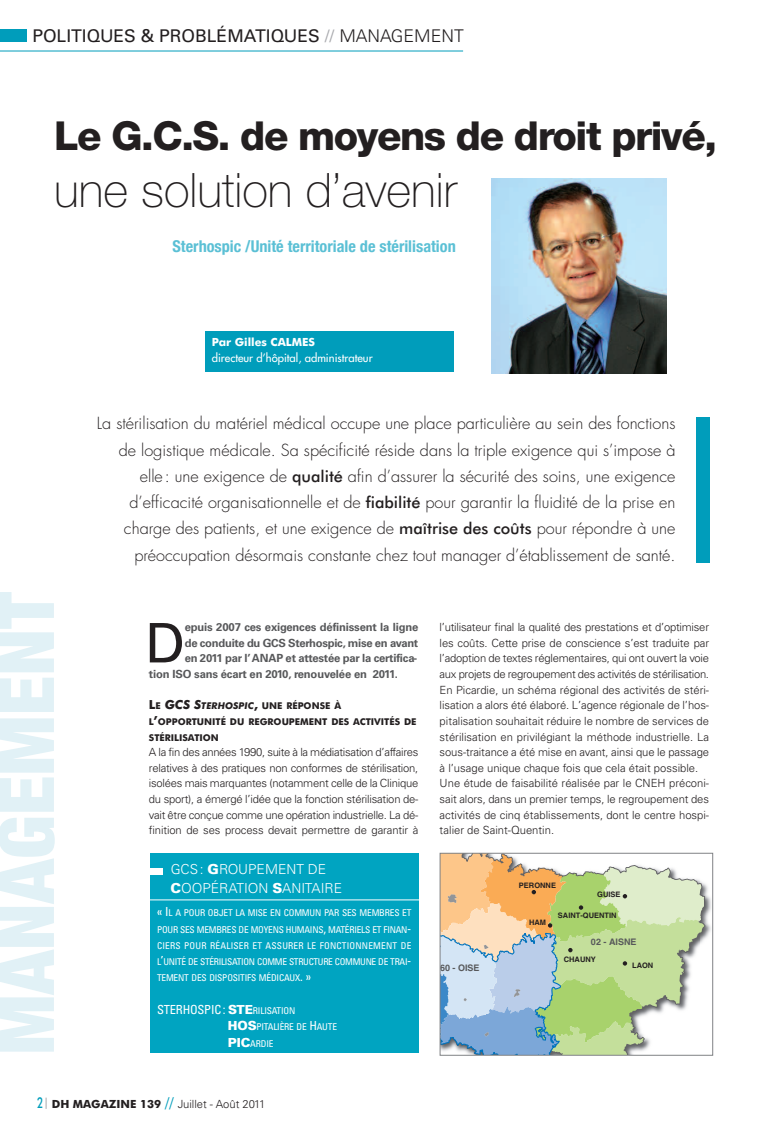
<style>
.page{position:relative;width:780px;height:1134px;background:#fff}
.page>*{position:absolute;margin:0;border:0;box-sizing:border-box;transform-origin:0 0}
.t1{font:54.62px "Univers";color:#231f20}
.t2{font:100 47.5px "Helvetica Neue LT";color:#231f20}
.t3{font:800 40px "Helvetica Neue LT";letter-spacing:-.035em;color:#231f20}
.t4{font:17.5px "Univers";color:#231f20}
.t5{font:300 16.25px/26.2px "Futura";color:#231f20;text-align:right}
.t6{font:700 condensed 16.25px "Helvetica Neue";color:#5bc0d5}
.t7{font:300 13.75px/18.8px "Univers";color:#fff}
.t8{font:condensed 12.5px "Univers";letter-spacing:-.015em;color:#fff}
.t9{font:300 11.25px/15.6px "Univers";letter-spacing:-.005em;color:#231f20;text-align:justify}
.t10{font:700 11.25px "Univers";letter-spacing:-.015em;color:#57585a}
.t11{font:11.25px "Futura";color:#fff}
.t12{font:700 11.25px "Futura BT";color:#fff}
.t13{font:condensed 9.38px/16.2px "Univers";letter-spacing:-.02em;color:#fff;text-align:justify}
.t14{font:700 9.38px/15.6px "Futura BT";color:#231f20}
.t15{font:700 9px "Helvetica LT Std";color:#57585a}
.t16{font:700 7.5px "Helvetica LT Std";color:#231f20}
.s1{color:#a8a9ad}
.s2{font-weight:300}
.s3{font-family:"Futura BT";font-weight:500}
.s4{font-size:12.5px}
.s5{font-style:italic;font-size:12.5px}
.s6{font-style:italic}
.s7{font-weight:900}
.s8{font-weight:900;font-stretch:normal}
.s9{font-size:9.38px}
.s10{font-weight:900;font-stretch:normal;font-size:12.5px}
.s11{font-family:"Futura BT";font-weight:500;font-size:15px;color:#009dbb}
.s12{font-family:"Futura BT";font-weight:700}
.s13{font-size:15px;color:#009dbb}
</style>
<div class="page">
<hr style="left:0;top:51px;width:463px;height:1px;background:#009dbb">
<div style="left:0;top:29px;width:26px;height:13px;background:#009dbb"></div>
<div style="left:696px;top:417px;width:13px;height:146px;background:#009dbb"></div>
<div style="left:206px;top:331px;width:248px;height:41px;background:#009dbb"></div>
<svg style="left:0;top:592px;width:55px;height:460px"></svg>
<img style="left:491px;top:178px;width:175px;height:196px">
<div style="left:150px;top:853px;width:268px;height:200px;background:#00a4c1"></div>
<hr style="left:149px;top:899px;width:270px;height:1px;background:#fff">
<div style="left:149px;top:868px;width:14px;height:6px;background:#fff"></div>
<img style="left:705px;top:884px;width:6px;height:55px">
<svg style="left:441px;top:855px;width:263px;height:199px;background:#c9d2b1"></svg>
<div style="left:439px;top:853px;width:274px;height:203px;border:1px solid #808285"></div>
<h3 class="t4" style="left:32px;top:29px;width:433px">POLITIQUES &amp; PROBLÉMATIQUES <span class="s1">//</span> <span class="s2">MANAGEMENT</span></h3>
<h3 class="t3" style="left:54px;top:121px;width:664px">Le G.C.S. de moyens de droit privé,</h3>
<h2 class="t2" style="left:54px;top:173px;width:404px">une solution d’avenir</h2>
<h3 class="t6" style="left:172px;top:236px;width:285px">Sterhospic /Unité territoriale de stérilisation</h3>
<p class="t12" style="left:212px;top:337px;width:105px">Par Gilles CALMES</p>
<p class="t11" style="left:212px;top:352px;width:162px">directeur d’hôpital, administrateur</p>
<p class="t5" style="left:97px;top:412px;width:580px">La stérilisation du matériel médical occupe une place particulière au sein des fonctions de logistique médicale. Sa spécificité réside dans la triple exigence qui s’impose à elle: une exigence de <span class="s3">qualité</span> afin d’assurer la sécurité des soins, une exigence d’efficacité organisationnelle et de <span class="s3">fiabilité</span> pour garantir la fluidité de la prise en charge des patients, et une exigence de <span class="s3">maîtrise des coûts</span> pour répondre à une préoccupation désormais constante chez tout manager d’établissement de santé.</p>
<h1 class="t1" style="left:145px;top:623px;width:41px">D</h1>
<p class="t10" style="left:185px;top:623px;width:235px">epuis 2007 ces exigences définissent la ligne</p>
<p class="t10" style="left:185px;top:639px;width:235px">de conduite du GCS Sterhospic, mise en avant</p>
<p class="t10" style="left:185px;top:654px;width:234px">en 2011 par l’ANAP et attestée par la certifica-</p>
<p class="t10" style="left:149px;top:670px;width:250px">tion ISO sans écart en 2010, renouvelée en 2011.</p>
<p class="t14" style="left:149px;top:699px;width:269px"><span class="s4">L</span>E <span class="s5">GCS S</span><span class="s6">TERHOSPIC</span><span class="s4">,</span> UNE RÉPONSE À<br>L<span class="s4">’</span>OPPORTUNITÉ DU REGROUPEMENT DES ACTIVITÉS DE<br>STÉRILISATION</p>
<p class="t9" style="left:149px;top:745px;width:271px">A la fin des années 1990, suite à la médiatisation d’affaires relatives à des pratiques non conformes de stérilisation, isolées mais marquantes (notamment celle de la Clinique du sport), a émergé l’idée que la fonction stérilisation de&shy;vait être conçue comme une opération industrielle. La dé&shy;finition de ses process devait permettre de garantir à</p>
<p class="t7" style="left:170px;top:861px;width:173px">GCS: <span class="s7">G</span>ROUPEMENT DE<br><span class="s7">C</span>OOPÉRATION <span class="s7">S</span>ANITAIRE</p>
<p class="t13" style="left:157px;top:906px;width:256px"><span class="s4">« I</span>L A POUR OBJET LA MISE EN COMMUN PAR SES MEMBRES ET POUR SES MEMBRES DE MOYENS HUMAINS<span class="s4">,</span> MATÉRIELS ET FINAN<span class="s4">-</span>CIERS POUR RÉALISER ET ASSURER LE FONCTIONNEMENT DE L<span class="s4">’</span>UNITÉ DE STÉRILISATION COMME STRUCTURE COMMUNE DE TRAI<span class="s4">-</span>TEMENT DES DISPOSITIFS MÉDICAUX<span class="s4">. »</span></p>
<p class="t8" style="left:157px;top:1005px;width:140px">STERHOSPIC: <span class="s8">STE</span><span class="s9">RILISATION</span></p>
<p class="t13" style="left:228px;top:1019px;width:111px"><span class="s10">HOS</span>PITALIÈRE DE <span class="s4">H</span>AUTE<br><span class="s10">PIC</span>ARDIE</p>
<p class="t9" style="left:37px;top:1097px;width:230px"><span class="s11">2</span> <span class="s12">DH MAGAZINE 139</span> <span class="s13">//</span> Juillet - Août 2011</p>
<p class="t9" style="left:439px;top:620px;width:271px;text-align:left">l’utilisateur final la qualité des prestations et d’optimiser les coûts. Cette prise de conscience s’est traduite par l’adoption de textes réglementaires, qui ont ouvert la voie aux projets de regroupement des activités de stérilisation.<br>En Picardie, un schéma régional des activités de stéri&shy;lisation a alors été élaboré. L’agence régionale de l’hos&shy;pitalisation souhaitait réduire le nombre de services de stérilisation en privilégiant la méthode industrielle. La sous-traitance a été mise en avant, ainsi que le passage à l’usage unique chaque fois que cela était possible.<br>Une étude de faisabilité réalisée par le CNEH préconi&shy;sait alors, dans un premier temps, le regroupement des activités de cinq établissements, dont le centre hospi&shy;talier de Saint-Quentin.</p>
<p class="t16" style="left:519px;top:882px;width:39px">PERONNE</p>
<p class="t16" style="left:597px;top:892px;width:25px">GUISE</p>
<p class="t15" style="left:440px;top:965px;width:41px">60 - OISE</p>
<p class="t16" style="left:529px;top:919px;width:19px">HAM</p>
<p class="t16" style="left:558px;top:912px;width:60px">SAINT-QUENTIN</p>
<p class="t15" style="left:591px;top:938px;width:47px">02 - AISNE</p>
<p class="t16" style="left:563px;top:956px;width:34px">CHAUNY</p>
<p class="t16" style="left:632px;top:963px;width:23px">LAON</p>
</div>
